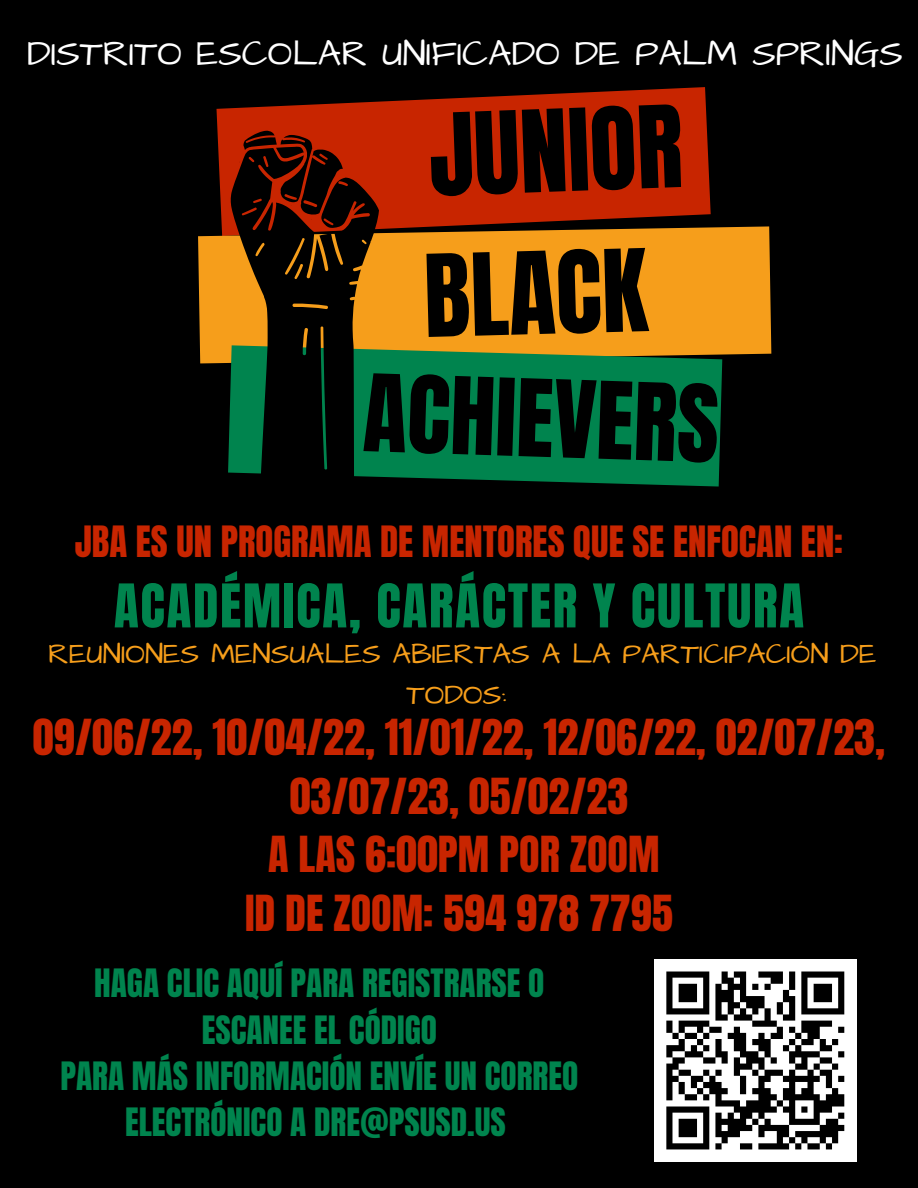
<style>
.page{position:relative;width:918px;height:1188px;background:#000}
.page>*{position:absolute;margin:0;border:0;box-sizing:border-box;transform-origin:0 0}
.t1{font:96.9px "Anton";color:#000}
.t2{font:96.6px "Anton";color:#000}
.t3{font:90.9px "Anton";color:#000}
.t4{font:51.3px "Anton";letter-spacing:.035em;color:#00844e}
.t5{font:42.3px/58.5px "Anton";color:#c82500;text-align:center}
.t6{font:36.75px "Anton";color:#c82500}
.t7{font:36.75px "Architects Daughter";color:#fff}
.t8{font:33.3px/46.2px "Anton";color:#00844e;text-align:center}
.t9{font:29.25px/40.5px "Architects Daughter";color:#f69e1b;text-align:center}
</style>
<div class="page">
<svg style="left:217px;top:87px;width:494px;height:139px;fill:#c82500"></svg>
<div style="left:198px;top:226px;width:573px;height:137px;background:#f69e1b"></div>
<svg style="left:228px;top:345px;width:494px;height:142px;fill:#00844e"></svg>
<svg style="left:231px;top:148px;width:148px;height:339px"></svg>
<svg style="left:239px;top:131px;width:104px;height:89px"></svg>
<div style="left:654px;top:959px;width:203px;height:203px;background:#fff"></div>
<svg style="left:666px;top:971px;width:179px;height:179px"></svg>
<p class="t7" style="left:27px;top:29px;width:877px">DISTRITO ESCOLAR UNIFICADO DE PALM SPRINGS</p>
<h2 class="t2" style="left:427px;top:86px;width:255px;rotate:-2deg">JUNIOR</h2>
<h1 class="t1" style="left:421px;top:228px;width:225px;rotate:-2deg">BLACK</h1>
<h3 class="t3" style="left:366px;top:347px;width:357px;rotate:2deg">ACHIEVERS</h3>
<p class="t6" style="left:75px;top:516px;width:770px">JBA ES UN PROGRAMA DE MENTORES QUE SE ENFOCAN EN:</p>
<p class="t4" style="left:114px;top:569px;width:692px">ACADÉMICA, CARÁCTER Y CULTURA</p>
<p class="t9" style="left:48px;top:634px;width:830px">REUNIONES MENSUALES ABIERTAS A LA PARTICIPACIÓN DE<br>TODOS:</p>
<p class="t5" style="left:33px;top:709px;width:854px">09/06/22, 10/04/22, 11/01/22, 12/06/22, 02/07/23,<br>03/07/23, 05/02/23<br>A LAS 6:00PM POR ZOOM<br>ID DE ZOOM: 594 978 7795</p>
<p class="t8" style="left:60px;top:961px;width:519px">HAGA CLIC AQUÍ PARA REGISTRARSE O<br>ESCANEE EL CÓDIGO<br>PARA MÁS INFORMACIÓN ENVÍE UN CORREO<br>ELECTRÓNICO A DRE@PSUSD.US</p>
</div>
